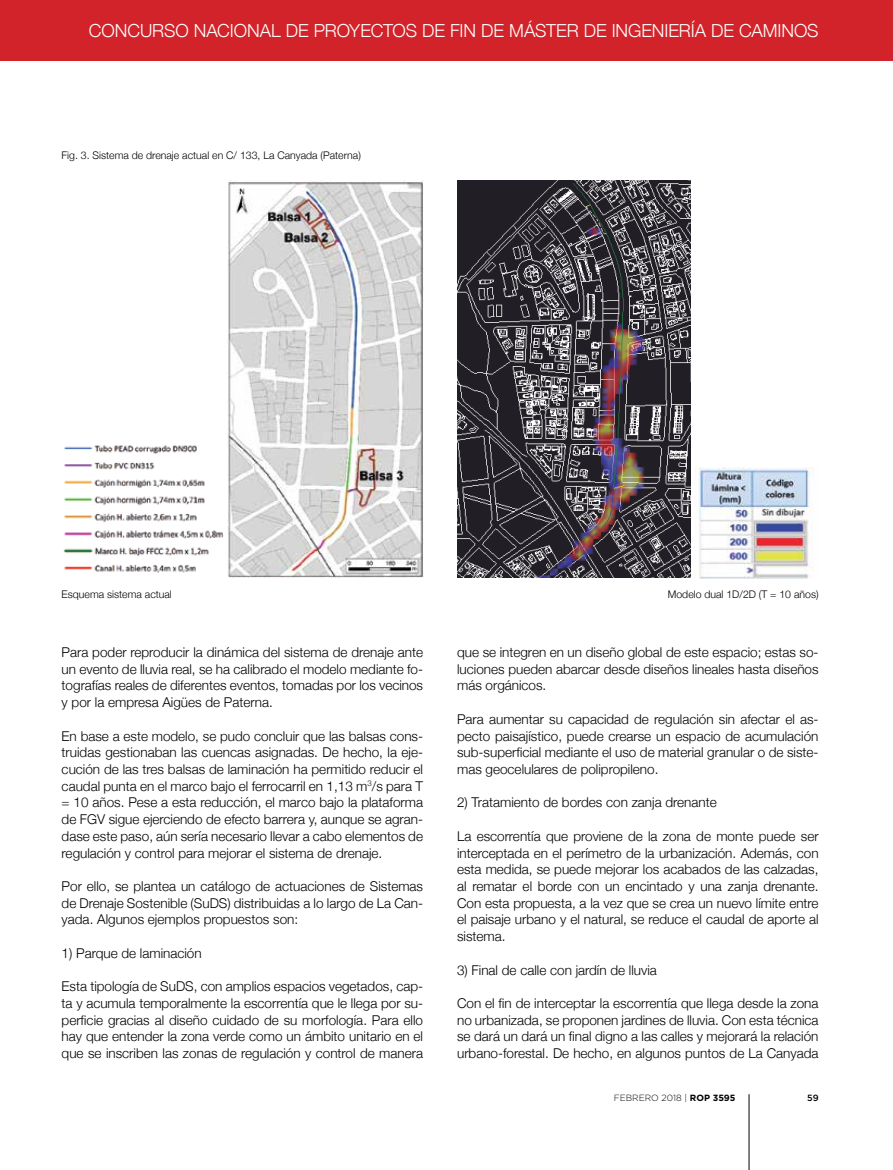
<style>
.page{position:relative;width:893px;height:1170px;background:#fff}
.page>*{position:absolute;margin:0;border:0;box-sizing:border-box;transform-origin:0 0}
.t1{font:300 18px "Helvetica Neue";letter-spacing:-.005em;color:#fff}
.t2{font:300 13.5px/16.6px "Helvetica Neue";color:#000;text-align:justify}
.t3{font:300 10.5px "Helvetica Neue";color:#000}
.t4{font:300 9px "Gotham";color:#000}
.t5{font:500 9px "Gotham";color:#000}
.s1{font-weight:700}
</style>
<div class="page">
<hr style="left:749px;top:1094px;width:1px;height:75px;background:#000">
<div style="left:0;top:0;width:893px;height:60px;background:#d2232a"></div>
<img style="left:228px;top:181px;width:195px;height:396px">
<img style="left:63px;top:445px;width:160px;height:128px">
<img style="left:457px;top:181px;width:233px;height:396px">
<img style="left:695px;top:467px;width:119px;height:111px">
<h1 class="t1" style="left:89px;top:16px;width:731px">CONCURSO NACIONAL DE PROYECTOS DE FIN DE MÁSTER DE INGENIERÍA DE CAMINOS</h1>
<p class="t3" style="left:62px;top:147px;width:301px">Fig. 3. Sistema de drenaje actual en C/ 133, La Canyada (Paterna)</p>
<p class="t3" style="left:62px;top:586px;width:112px">Esquema sistema actual</p>
<p class="t3" style="left:668px;top:586px;width:152px">Modelo dual 1D/2D (T = 10 años)</p>
<p class="t2" style="left:62px;top:642px;width:363px">Para poder reproducir la dinámica del sistema de drenaje ante un evento de lluvia real, se ha calibrado el modelo mediante fo&shy;tografías reales de diferentes eventos, tomadas por los vecinos y por la empresa Aigües de Paterna.</p>
<p class="t2" style="left:62px;top:726px;width:363px">En base a este modelo, se pudo concluir que las balsas cons&shy;truidas gestionaban las cuencas asignadas. De hecho, la eje&shy;cución de las tres balsas de laminación ha permitido reducir el caudal punta en el marco bajo el ferrocarril en 1,13 m<sup>3</sup>/s para T = 10 años. Pese a esta reducción, el marco bajo la plataforma de FGV sigue ejerciendo de efecto barrera y, aunque se agran&shy;dase este paso, aún sería necesario llevar a cabo elementos de regulación y control para mejorar el sistema de drenaje.</p>
<p class="t2" style="left:62px;top:876px;width:363px">Por ello, se plantea un catálogo de actuaciones de Sistemas de Drenaje Sostenible (SuDS) distribuidas a lo largo de La Can&shy;yada. Algunos ejemplos propuestos son:</p>
<p class="t2" style="left:62px;top:943px;width:142px">1) Parque de laminación</p>
<p class="t2" style="left:62px;top:977px;width:363px">Esta tipología de SuDS, con amplios espacios vegetados, cap&shy;ta y acumula temporalmente la escorrentía que le llega por su&shy;perficie gracias al diseño cuidado de su morfología. Para ello hay que entender la zona verde como un ámbito unitario en el que se inscriben las zonas de regulación y control de manera</p>
<p class="t2" style="left:457px;top:642px;width:363px">que se integren en un diseño global de este espacio; estas so&shy;luciones pueden abarcar desde diseños lineales hasta diseños más orgánicos.</p>
<p class="t2" style="left:457px;top:709px;width:363px">Para aumentar su capacidad de regulación sin afectar el as&shy;pecto paisajístico, puede crearse un espacio de acumulación sub-superficial mediante el uso de material granular o de siste&shy;mas geocelulares de polipropileno.</p>
<p class="t2" style="left:457px;top:793px;width:261px">2) Tratamiento de bordes con zanja drenante</p>
<p class="t2" style="left:457px;top:826px;width:363px">La escorrentía que proviene de la zona de monte puede ser interceptada en el perímetro de la urbanización. Además, con esta medida, se puede mejorar los acabados de las calzadas, al rematar el borde con un encintado y una zanja drenante.<br>Con esta propuesta, a la vez que se crea un nuevo límite entre el paisaje urbano y el natural, se reduce el caudal de aporte al sistema.</p>
<p class="t2" style="left:457px;top:960px;width:201px">3) Final de calle con jardín de lluvia</p>
<p class="t2" style="left:457px;top:993px;width:363px">Con el fin de interceptar la escorrentía que llega desde la zona no urbanizada, se proponen jardines de lluvia. Con esta técnica se dará un dará un final digno a las calles y mejorará la relación urbano-forestal. De hecho, en algunos puntos de La Canyada</p>
<p class="t4" style="left:614px;top:1092px;width:123px">FEBRERO 2018 | <span class="s1">ROP 3595</span></p>
<p class="t5" style="left:807px;top:1092px;width:13px">59</p>
</div>
